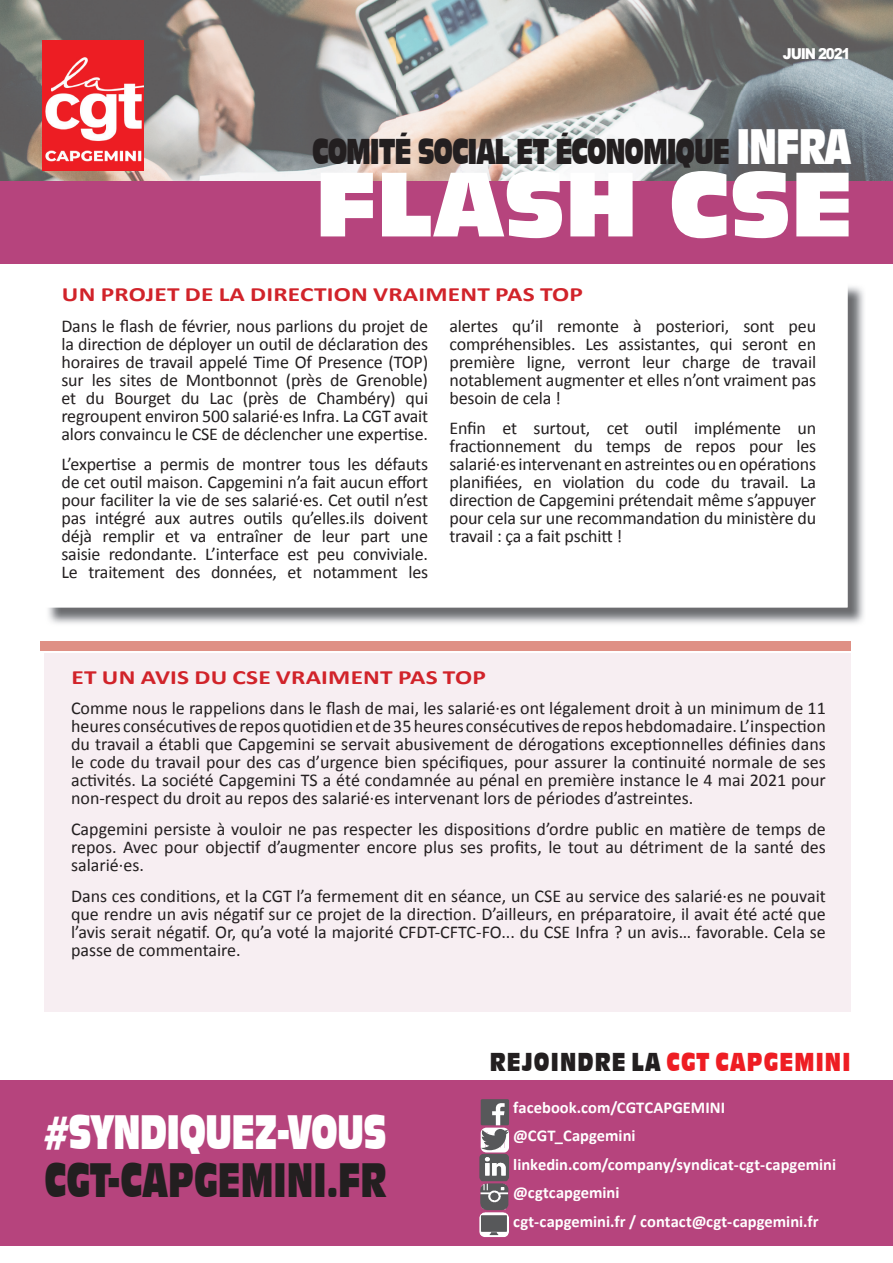
<style>
.page{position:relative;width:893px;height:1263px;background:#fff}
.page>*{position:absolute;margin:0;border:0;box-sizing:border-box;transform-origin:0 0}
.t1{font:85.65px "Incised 901 BT Compact";letter-spacing:-.005em;color:#fff}
.t2{font:45px "Incised 901 BT Compact";color:#231f20;scale:.69 1}
.t3{font:45px "Incised 901 BT Compact";letter-spacing:-.025em;color:#fff;scale:.71 1}
.t4{font:33.45px "Incised 901 BT Compact";letter-spacing:-.05em;color:#231f20;scale:.7 1}
.t5{font:24.15px "Incised 901 BT Compact";letter-spacing:.06em;color:#ee1d23;scale:.78 1}
.t6{font:700 20.25px "Calibri";letter-spacing:.01em;color:#d1232a;scale:1.25 1}
.t7{font:18px/18px "Calibri";letter-spacing:-.01em;color:#231f20;text-align:justify}
.t8{font:700 16.5px/28.7px "Calibri";color:#fff}
.t9{font:900 15px "Arial";letter-spacing:-.09em;color:#fff;scale:.9 1}
.s1{font-size:46.5px;color:#fff}
.s2{color:#231f20}
</style>
<div class="page">
<div style="left:0;top:180px;width:893px;height:84px;background:#b6447d"></div>
<img style="left:0;top:0;width:893px;height:180px">
<img style="left:48px;top:286px;width:816px;height:338px">
<svg style="left:48px;top:286px;width:799px;height:321px"></svg>
<div style="left:44px;top:653px;width:806px;height:358px;background:#f7eef2"></div>
<div style="left:40px;top:641px;width:810px;height:10px;background:#df9085"></div>
<img style="left:43px;top:40px;width:101px;height:131px">
<div style="left:0;top:1081px;width:893px;height:165px;background:#b6447d"></div>
<div style="left:481px;top:1099px;width:28px;height:26px;background:#57585a;border-radius:2px"></div>
<img style="left:481px;top:1150px;width:27px;height:2px">
<svg style="left:481px;top:1103px;width:28px;height:47px"></svg>
<img style="left:479px;top:1154px;width:30px;height:83px">
<p class="t9" style="left:783px;top:43px;width:77px">JUIN 2021</p>
<h3 class="t4" style="left:312px;top:132px;width:772px">COMITÉ SOCIAL ET ÉCONOMIQUE <span class="s1">INFRA</span></h3>
<h1 class="t1" style="left:315px;top:154px;width:540px">FLASH CSE</h1>
<p class="t6" style="left:62px;top:281px;width:418px">UN PROJET DE LA DIRECTION VRAIMENT PAS TOP</p>
<p class="t7" style="left:61px;top:317px;width:368px">Dans le flash de février, nous parlions du projet de la direction de déployer un outil de déclaration des horaires de travail appelé Time Of Presence (TOP) sur les sites de Montbonnot (près de Grenoble) et du Bourget du Lac (près de Chambéry) qui regroupent environ 500 salarié·es Infra. La CGT avait alors convaincu le CSE de déclencher une expertise.</p>
<p class="t7" style="left:61px;top:455px;width:368px">L’expertise a permis de montrer tous les défauts de cet outil maison. Capgemini n’a fait aucun effort pour faciliter la vie de ses salarié·es. Cet outil n’est pas intégré aux autres outils qu’elles.ils doivent déjà remplir et va entraîner de leur part une saisie redondante. L’interface est peu conviviale.<br>Le traitement des données, et notamment les</p>
<p class="t7" style="left:449px;top:317px;width:368px">alertes qu’il remonte à posteriori, sont peu compréhensibles. Les assistantes, qui seront en première ligne, verront leur charge de travail notablement augmenter et elles n’ont vraiment pas besoin de cela !</p>
<p class="t7" style="left:449px;top:419px;width:368px">Enfin et surtout, cet outil implémente un fractionnement du temps de repos pour les salarié·es intervenant en astreintes ou en opérations planifiées, en violation du code du travail. La direction de Capgemini prétendait même s’appuyer pour cela sur une recommandation du ministère du travail : ça a fait pschitt !</p>
<p class="t6" style="left:72px;top:664px;width:333px">ET UN AVIS DU CSE VRAIMENT PAS TOP</p>
<p class="t7" style="left:71px;top:699px;width:756px">Comme nous le rappelions dans le flash de mai, les salarié·es ont légalement droit à un minimum de 11 heures consécutives de repos quotidien et de 35 heures consécutives de repos hebdomadaire. L’inspection du travail a établi que Capgemini se servait abusivement de dérogations exceptionnelles définies dans le code du travail pour des cas d’urgence bien spécifiques, pour assurer la continuité normale de ses activités. La société Capgemini TS a été condamnée au pénal en première instance le 4 mai 2021 pour non-respect du droit au repos des salarié·es intervenant lors de périodes d’astreintes.</p>
<p class="t7" style="left:71px;top:820px;width:756px">Capgemini persiste à vouloir ne pas respecter les dispositions d’ordre public en matière de temps de repos. Avec pour objectif d’augmenter encore plus ses profits, le tout au détriment de la santé des salarié·es.</p>
<p class="t7" style="left:71px;top:887px;width:756px">Dans ces conditions, et la CGT l’a fermement dit en séance, un CSE au service des salarié·es ne pouvait que rendre un avis négatif sur ce projet de la direction. D’ailleurs, en préparatoire, il avait été acté que l’avis serait négatif. Or, qu’a voté la majorité CFDT-CFTC-FO... du CSE Infra ? un avis… favorable. Cela se passe de commentaire.</p>
<h2 class="t3" style="left:44px;top:1106px;width:483px">#SYNDIQUEZ-VOUS</h2>
<h2 class="t2" style="left:44px;top:1153px;width:497px">CGT-CAPGEMINI.FR</h2>
<h3 class="t5" style="left:490px;top:1047px;width:464px"><span class="s2">REJOINDRE LA</span> CGT CAPGEMINI</h3>
<p class="t8" style="left:513px;top:1093px;width:324px">facebook.com/CGTCAPGEMINI @CGT_Capgemini linkedin.com/company/syndicat-cgt-capgemini @cgtcapgemini<br>cgt-capgemini.fr / contact@cgt-capgemini.fr</p>
</div>
